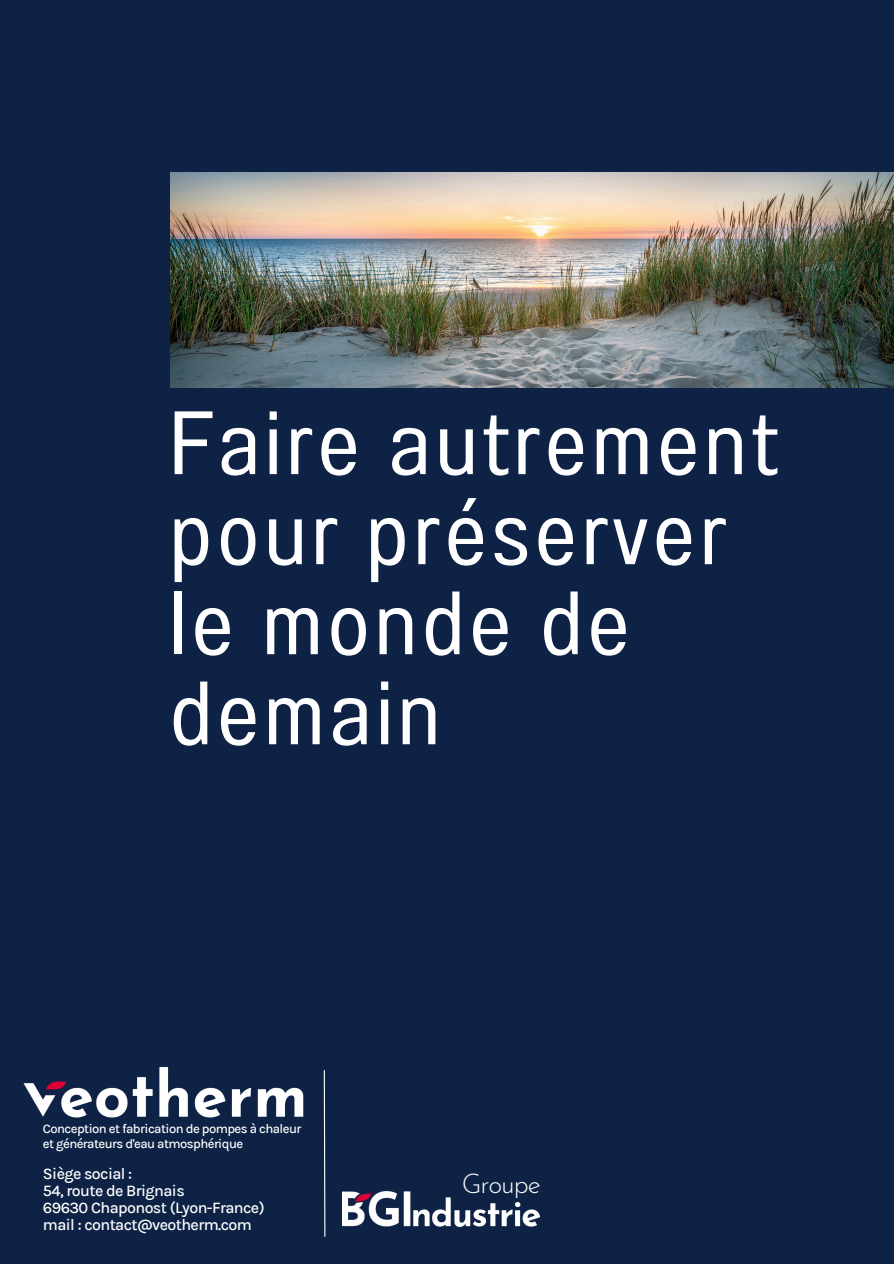
<style>
.page{position:relative;width:894px;height:1264px;background:#fff}
.page>*{position:absolute;margin:0;border:0;box-sizing:border-box;transform-origin:0 0}
.t1{font:89.55px/90px "Anantason Wd 75";letter-spacing:.04em;color:#fff}
.t2{font:300 26.85px "Josefin Sans";letter-spacing:-.045em;color:#fff}
.t3{font:500 16.05px/16.8px "Karla";letter-spacing:-.035em;color:#fff}
.t4{font:500 13.05px "Karla";letter-spacing:-.045em;color:#fff}
</style>
<div class="page">
<div style="left:0;top:0;width:893px;height:1263px;background:#0d2244"></div>
<img style="left:170px;top:172px;width:723px;height:215px">
<img style="left:23px;top:1067px;width:281px;height:51px">
<svg style="left:323px;top:1070px;width:3px;height:167px"></svg>
<img style="left:343px;top:1191px;width:198px;height:36px">
<p class="t1" style="left:169px;top:398px;width:610px">Faire autrement pour préserver le monde de demain</p>
<p class="t4" style="left:43px;top:1121px;width:260px">Conception et fabrication de pompes à chaleur</p>
<p class="t4" style="left:43px;top:1135px;width:202px">et générateurs d'eau atmosphérique</p>
<h2 class="t3" style="left:43px;top:1165px;width:223px">Siège social :<br>54, route de Brignais<br>69630 Chaponost (Lyon-France) mail : contact@veotherm.com</h2>
<h3 class="t2" style="left:461px;top:1172px;width:80px">Groupe</h3>
</div>
